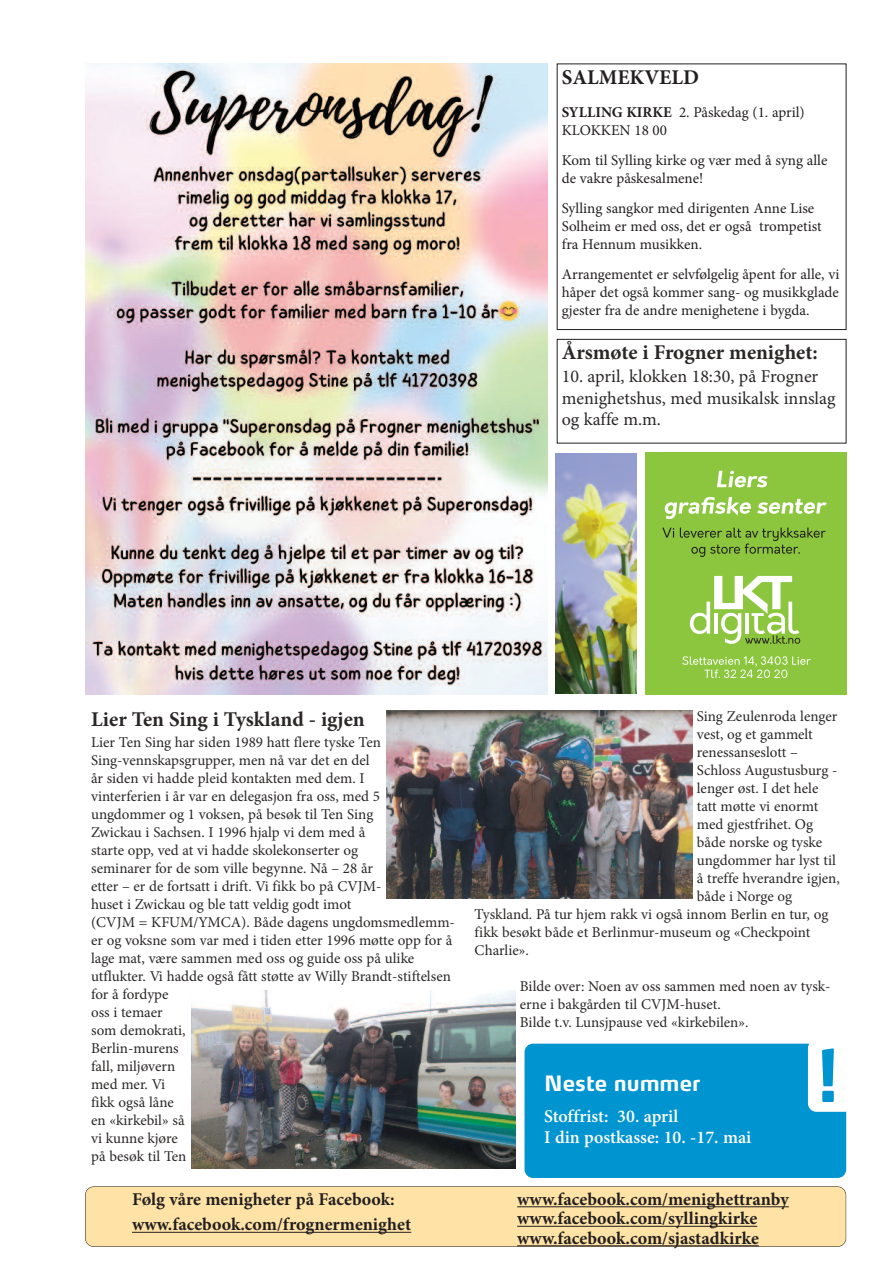
<style>
.page{position:relative;width:893px;height:1263px;background:#fff}
.page>*{position:absolute;margin:0;border:0;box-sizing:border-box;transform-origin:0 0}
.t1{font:700 71.25px "Max OT";color:#0094d1}
.t2{font:700 21px "Minion Pro";color:#2a2726}
.t3{font:700 21px "Max OT";color:#fff}
.t4{font:700 21px "Minion Pro";color:#231f20}
.t5{font:700 18px/19.5px "Minion Pro";color:#231f20}
.t6{font:18px/21.6px "Minion Pro";color:#2a2726}
.t7{font:600 18px/21px "Minion Pro";color:#fff}
.t8{font:15px/18px "Minion Pro";color:#2a2726}
.t9{font:15px/18px "Minion Pro";color:#231f20}
.s1{font-weight:700}
</style>
<div class="page">
<div style="left:524px;top:1044px;width:322px;height:134px;background:#0094d1;border-radius:9px"></div>
<div style="left:808px;top:1040px;width:47px;height:72px;background:#fff;border-radius:9px"></div>
<div style="left:85px;top:1186px;width:761px;height:61px;background:#ffe3a6;border-radius:9px"></div>
<div style="left:85px;top:1186px;width:761px;height:61px;border:1px solid #231f20;border-radius:9px"></div>
<hr style="left:132px;top:1232px;width:279px;height:1px;background:#231f20">
<hr style="left:517px;top:1206px;width:272px;height:1px;background:#231f20">
<hr style="left:517px;top:1226px;width:240px;height:1px;background:#231f20">
<hr style="left:517px;top:1245px;width:242px;height:1px;background:#231f20">
<img style="left:85px;top:64px;width:463px;height:631px">
<img style="left:386px;top:710px;width:306px;height:188px">
<img style="left:191px;top:991px;width:324px;height:178px">
<div style="left:557px;top:339px;width:289px;height:104px;border:1px solid #231f20"></div>
<div style="left:645px;top:453px;width:201px;height:242px;background:#8bc63e"></div>
<svg style="left:690px;top:576px;width:110px;height:68px"></svg>
<svg style="left:682px;top:656px;width:129px;height:22px"></svg>
<svg style="left:717px;top:471px;width:51px;height:16px"></svg>
<svg style="left:665px;top:497px;width:86px;height:22px"></svg>
<svg style="left:757px;top:499px;width:70px;height:15px"></svg>
<svg style="left:662px;top:528px;width:12px;height:10px"></svg>
<svg style="left:680px;top:528px;width:146px;height:29px"></svg>
<img style="left:555px;top:453px;width:82px;height:241px">
<h2 class="t4" style="left:562px;top:69px;width:139px">SALMEKVELD</h2>
<p class="t9" style="left:562px;top:104px;width:245px"><span class="s1">SYLLING KIRKE</span> 2. Påskedag (1. april)<br>KLOKKEN 18 00</p>
<p class="t9" style="left:562px;top:152px;width:267px">Kom til Sylling kirke og vær med å syng alle de vakre påskesalmene!</p>
<p class="t9" style="left:562px;top:200px;width:261px">Sylling sangkor med dirigenten Anne Lise<br>Solheim er med oss, det er også trompetist fra Hennum musikken.</p>
<p class="t9" style="left:562px;top:266px;width:279px;text-align:justify">Arrangementet er selvfølgelig åpent for alle, vi håper det også kommer sang- og musikkglade gjester fra de andre menighetene i bygda.</p>
<h2 class="t2" style="left:562px;top:345px;width:258px">Årsmøte i Frogner menighet:</h2>
<p class="t6" style="left:562px;top:367px;width:275px">10. april, klokken 18:30, på Frogner menighetshus, med musikalsk innslag og kaffe m.m.</p>
<h2 class="t2" style="left:91px;top:711px;width:275px">Lier Ten Sing i Tyskland - igjen</h2>
<p class="t8" style="left:91px;top:734px;width:365px">Lier Ten Sing har siden 1989 hatt flere tyske Ten Sing-vennskapsgrupper, men nå var det en del<br>år siden vi hadde pleid kontakten med dem. I<br>vinterferien i år var en delegasjon fra oss, med 5 ungdommer og 1 voksen, på besøk til Ten Sing<br>Zwickau i Sachsen. I 1996 hjalp vi dem med å<br>starte opp, ved at vi hadde skolekonserter og<br>seminarer for de som ville begynne. Nå – 28 år<br>etter – er de fortsatt i drift. Vi fikk bo på CVJM-<br>huset i Zwickau og ble tatt veldig godt imot<br>(CVJM = KFUM/YMCA). Både dagens ungdomsmedlemm&shy;er og voksne som var med i tiden etter 1996 møtte opp for å lage mat, være sammen med oss og guide oss på ulike utflukter. Vi hadde også fått støtte av Willy Brandt-stiftelsen for å fordype<br>oss i temaer<br>som demokrati,<br>Berlin-murens<br>fall, miljøvern<br>med mer. Vi<br>fikk også låne<br>en «kirkebil» så<br>vi kunne kjøre<br>på besøk til Ten</p>
<p class="t8" style="left:697px;top:709px;width:142px">Sing Zeulenroda lenger</p>
<p class="t8" style="left:697px;top:727px;width:117px">vest, og et gammelt</p>
<p class="t8" style="left:697px;top:745px;width:103px">renessanseslott –</p>
<p class="t8" style="left:697px;top:763px;width:142px">Schloss Augustusburg -</p>
<p class="t8" style="left:697px;top:781px;width:123px">lenger øst. I det hele</p>
<p class="t8" style="left:697px;top:799px;width:123px">tatt møtte vi enormt</p>
<p class="t8" style="left:697px;top:817px;width:118px">med gjestfrihet. Og</p>
<p class="t8" style="left:697px;top:835px;width:127px">både norske og tyske</p>
<p class="t8" style="left:697px;top:853px;width:141px">ungdommer har lyst til</p>
<p class="t8" style="left:697px;top:871px;width:145px">å treffe hverandre igjen,</p>
<p class="t8" style="left:697px;top:889px;width:97px">både i Norge og</p>
<p class="t8" style="left:475px;top:907px;width:355px">Tyskland. På tur hjem rakk vi også innom Berlin en tur, og</p>
<p class="t8" style="left:475px;top:925px;width:337px">fikk besøkt både et Berlinmur-museum og «Checkpoint</p>
<p class="t8" style="left:475px;top:943px;width:56px">Charlie».</p>
<p class="t8" style="left:520px;top:979px;width:312px">Bilde over: Noen av oss sammen med noen av tysk&shy;erne i bakgården til CVJM-huset.<br>Bilde t.v. Lunsjpause ved «kirkebilen».</p>
<h2 class="t3" style="left:544px;top:1076px;width:158px">Neste nummer</h2>
<p class="t7" style="left:544px;top:1107px;width:209px">Stoffrist: 30. april<br>I din postkasse: 10. -17. mai</p>
<h1 class="t1" style="left:815px;top:1049px;width:27px">!</h1>
<p class="t5" style="left:132px;top:1188px;width:281px;line-height:25.5px">Følg våre menigheter på Facebook: www.facebook.com/frognermenighet</p>
<p class="t5" style="left:517px;top:1191px;width:273px">www.facebook.com/menighettranby www.facebook.com/syllingkirke www.facebook.com/sjastadkirke</p>
</div>
